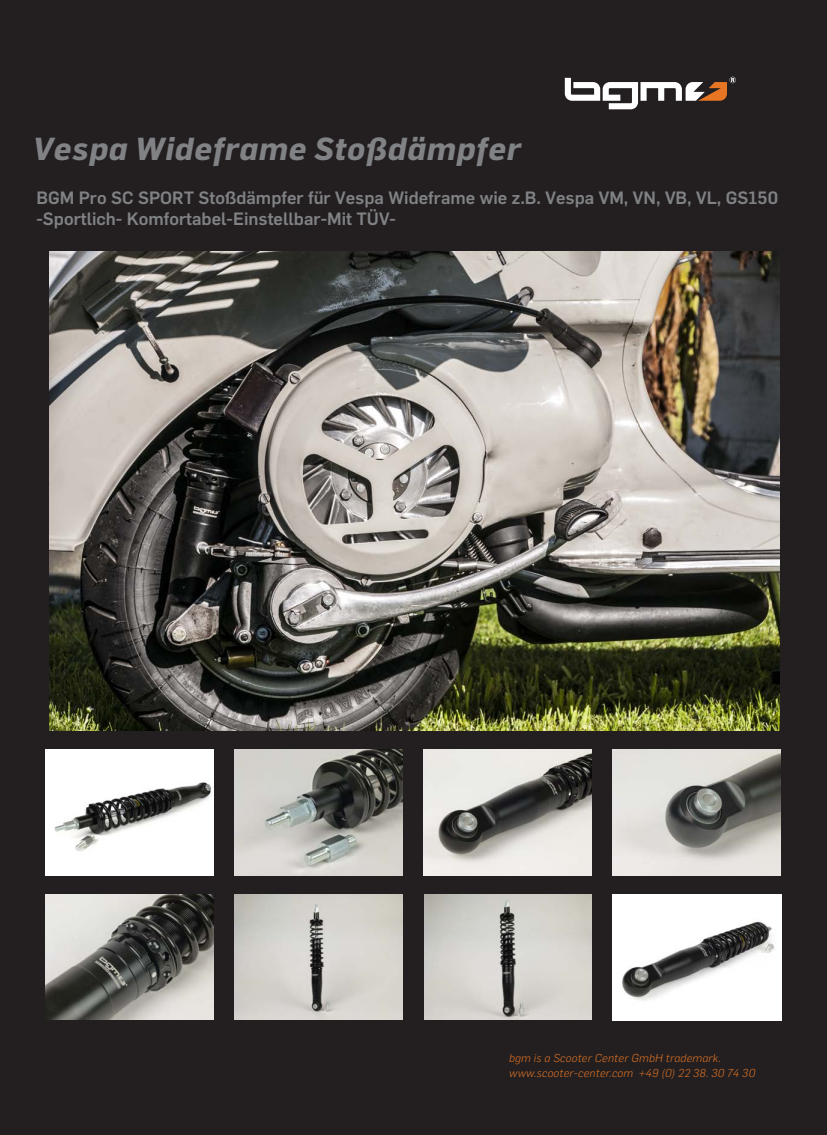
<style>
.page{position:relative;width:827px;height:1135px;background:#231f20}
.page>*{position:absolute;margin:0;border:0;box-sizing:border-box;transform-origin:0 0}
.t1{font:italic 700 31.25px "Flama";letter-spacing:.025em;color:#808285}
.t2{font:500 17.5px/21px "Flama";color:#808285}
.t3{font:italic 300 11.25px/15px "Flama";letter-spacing:.025em;color:#e67524}
</style>
<div class="page">
<svg style="left:565px;top:77px;width:171px;height:32px"></svg>
<img style="left:49px;top:251px;width:731px;height:480px">
<img style="left:46px;top:750px;width:167px;height:125px">
<img style="left:612px;top:894px;width:169px;height:126px">
<img style="left:424px;top:894px;width:167px;height:126px">
<img style="left:235px;top:894px;width:167px;height:126px">
<img style="left:46px;top:894px;width:167px;height:126px">
<img style="left:612px;top:750px;width:168px;height:125px">
<img style="left:423px;top:750px;width:168px;height:125px">
<img style="left:235px;top:750px;width:167px;height:125px">
<p class="t1" style="left:33px;top:126px;width:489px">Vespa Wideframe Stoßdämpfer</p>
<p class="t2" style="left:37px;top:186px;width:743px">BGM Pro SC SPORT Stoßdämpfer für Vespa Wideframe wie z.B. Vespa VM, VN, VB, VL, GS150 -Sportlich- Komfortabel-Einstellbar-Mit TÜV-</p>
<p class="t3" style="left:509px;top:1050px;width:248px">bgm is a Scooter Center GmbH trademark. www.scooter-center.com +49 (0) 22 38. 30 74 30</p>
</div>
